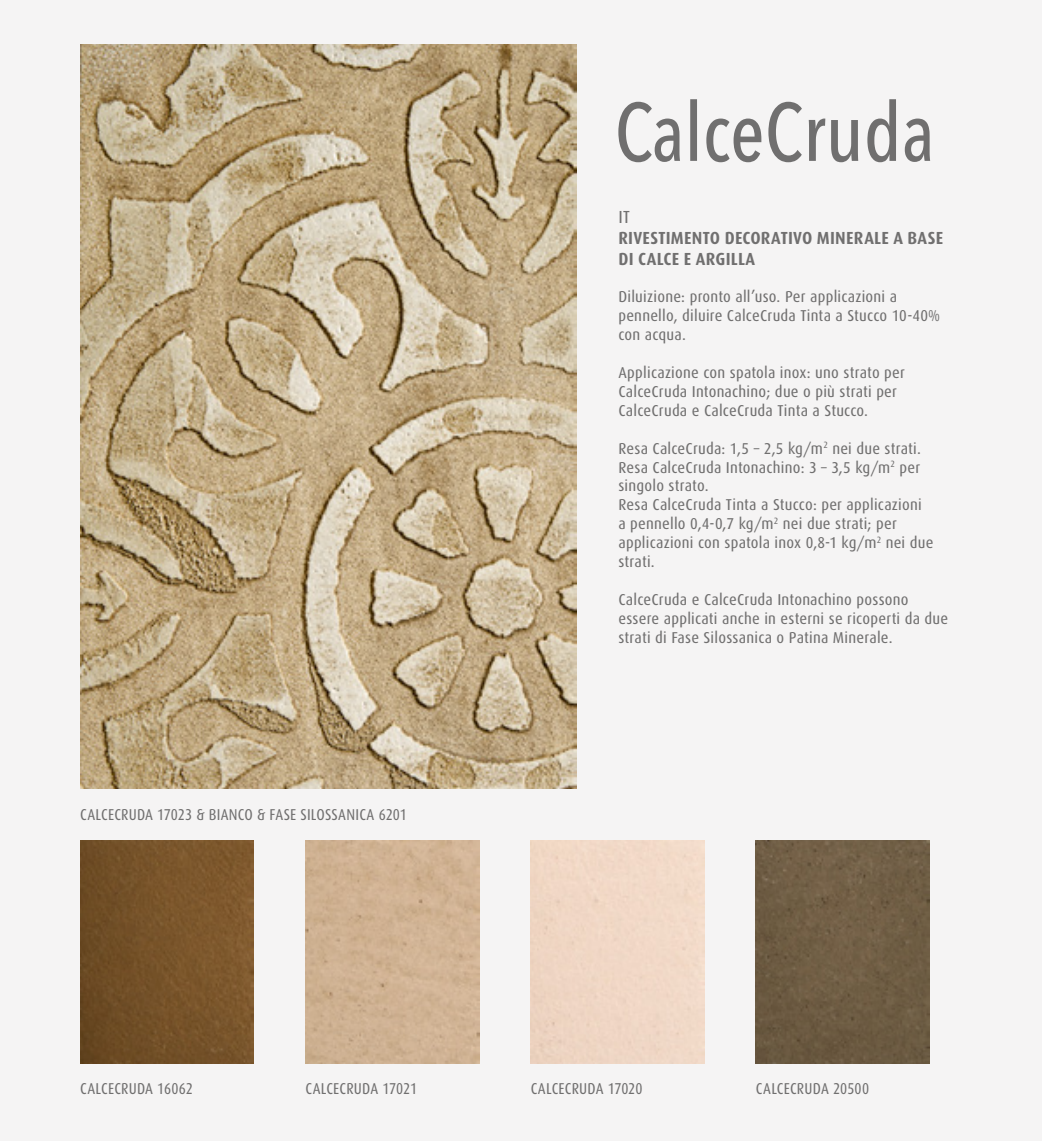
<style>
.page{position:relative;width:1042px;height:1141px;background:#f5f4f4}
.page>*{position:absolute;margin:0;border:0;box-sizing:border-box;transform-origin:0 0}
.t1{font:700 17.5px/21px "Dax Condensed";letter-spacing:.015em;color:#706f6f;scale:1.08 1}
.t2{font:17.5px "Dax Condensed";color:#706f6f;scale:1.08 1}
.t3{font:15.75px/18.9px "Dax Condensed";letter-spacing:.015em;color:#706f6f;scale:1.08 1}
.t4{font:15.75px "Dax Condensed";letter-spacing:.015em;color:#706f6f}
</style>
<div class="page">
<svg style="left:618px;top:99px;width:312px;height:63px"></svg>
<img style="left:80px;top:45px;width:496px;height:744px">
<img style="left:80px;top:840px;width:174px;height:224px">
<img style="left:756px;top:840px;width:173px;height:224px">
<p class="t4" style="left:80px;top:806px;width:328px">CALCECRUDA 17023 &amp; BIANCO &amp; FASE SILOSSANICA 6201</p>
<p class="t2" style="left:618px;top:207px;width:12px">IT</p>
<p class="t1" style="left:618px;top:227px;width:302px">RIVESTIMENTO DECORATIVO MINERALE A BASE<br>DI CALCE E ARGILLA</p>
<p class="t3" style="left:618px;top:288px;width:299px">Diluizione: pronto all’uso. Per applicazioni a pennello, diluire CalceCruda Tinta a Stucco 10-40% con acqua.</p>
<p class="t3" style="left:618px;top:363px;width:267px">Applicazione con spatola inox: uno strato per<br>CalceCruda Intonachino; due o più strati per<br>CalceCruda e CalceCruda Tinta a Stucco.</p>
<p class="t3" style="left:618px;top:439px;width:293px">Resa CalceCruda: 1,5 – 2,5 kg/m<sup>2</sup> nei due strati.<br>Resa CalceCruda Intonachino: 3 – 3,5 kg/m<sup>2</sup> per singolo strato.<br>Resa CalceCruda Tinta a Stucco: per applicazioni<br>a pennello 0,4-0,7 kg/m<sup>2</sup> nei due strati; per applicazioni con spatola inox 0,8-1 kg/m<sup>2</sup> nei due strati.</p>
<p class="t3" style="left:618px;top:590px;width:307px">CalceCruda e CalceCruda Intonachino possono essere applicati anche in esterni se ricoperti da due strati di Fase Silossanica o Patina Minerale.</p>
<p class="t4" style="left:80px;top:1080px;width:114px">CALCECRUDA 16062</p>
<p class="t4" style="left:305px;top:1080px;width:113px">CALCECRUDA 17021</p>
<p class="t4" style="left:531px;top:1080px;width:113px">CALCECRUDA 17020</p>
<p class="t4" style="left:756px;top:1080px;width:115px">CALCECRUDA 20500</p>
</div>
